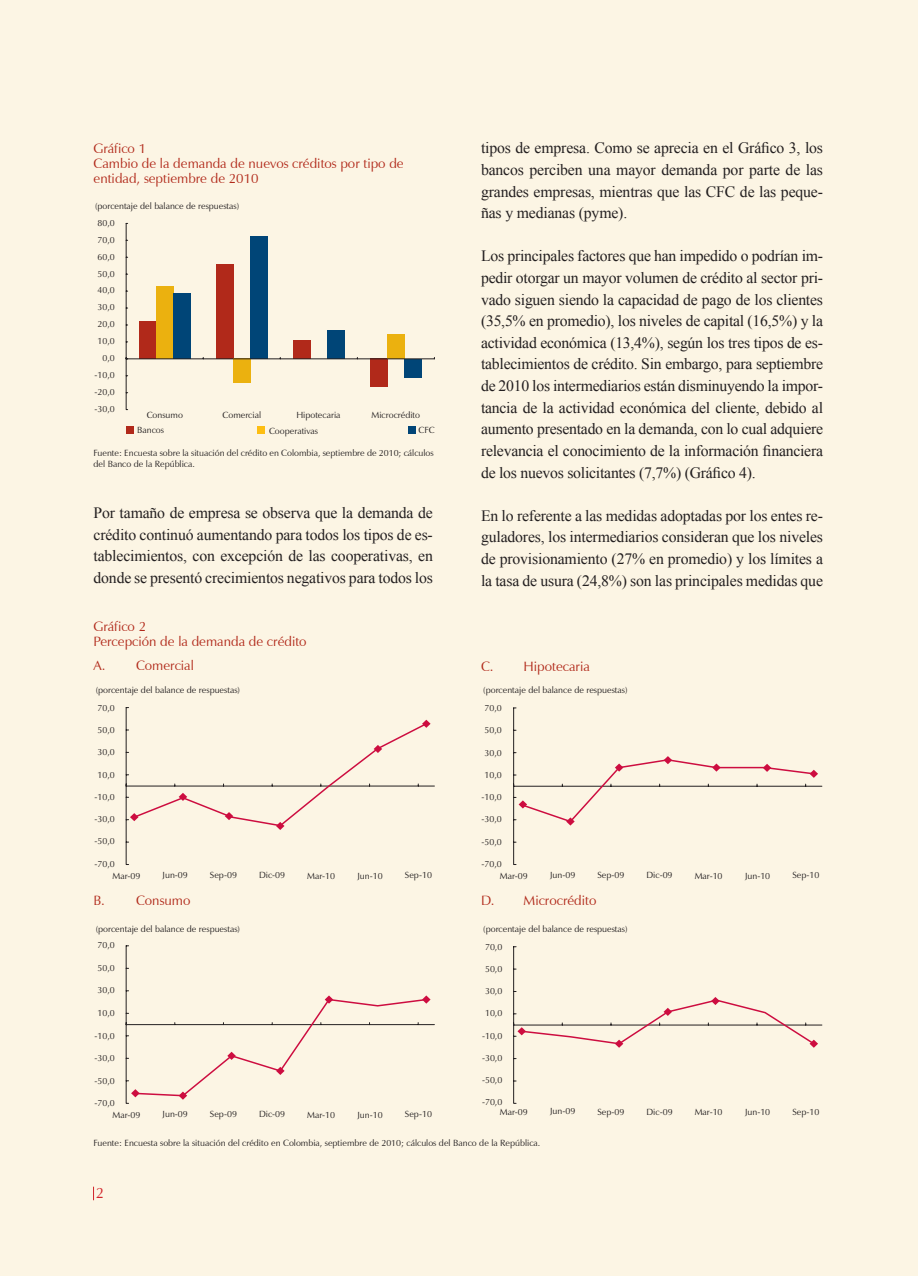
<style>
.page{position:relative;width:918px;height:1276px;background:#fff}
.page>*{position:absolute;margin:0;border:0;box-sizing:border-box;transform-origin:0 0}
.corrido1{font:15.75px/21.6px "Times New Roman";letter-spacing:-.01em;color:#231f20;text-align:justify}
.t1{font:15px "Zapf Humanist 601 BT";color:#d1232a}
.titulo_grafico{font:13.5px/15px "Zapf Humanist 601 BT";color:#b1291a}
.pie_grafica{font:9px/10.8px "Zapf Humanist 601 BT";color:#231f20}
</style>
<div class="page">
<div style="left:0;top:0;width:917px;height:1276px;background:#fcf5e4"></div>
<svg style="left:93px;top:1186px;width:1px;height:14px"></svg>
<div style="left:408px;top:426px;width:7px;height:7px;background:#004577"></div>
<div style="left:126px;top:426px;width:8px;height:7px;background:#b1291a"></div>
<div style="left:258px;top:426px;width:7px;height:7px;background:#fdbe12"></div>
<svg style="left:126px;top:223px;width:309px;height:187px"></svg>
<svg style="left:126px;top:707px;width:309px;height:158px"></svg>
<svg style="left:130px;top:719px;width:301px;height:111px"></svg>
<svg style="left:126px;top:945px;width:309px;height:159px"></svg>
<svg style="left:131px;top:995px;width:300px;height:104px"></svg>
<svg style="left:513px;top:707px;width:310px;height:158px"></svg>
<svg style="left:519px;top:756px;width:299px;height:69px"></svg>
<svg style="left:513px;top:946px;width:310px;height:158px"></svg>
<svg style="left:517px;top:997px;width:301px;height:50px"></svg>
<p class="titulo_grafico" style="left:94px;top:141px;width:54px">Gráfico 1</p>
<p class="titulo_grafico" style="left:94px;top:156px;width:312px">Cambio de la demanda de nuevos créditos por tipo de entidad, septiembre de 2010</p>
<p class="pie_grafica" style="left:95px;top:201px;width:146px">(porcentaje del balance de respuestas)</p>
<p class="pie_grafica" style="left:98px;top:218px;width:19px">80,0</p>
<p class="pie_grafica" style="left:98px;top:235px;width:19px">70,0</p>
<p class="pie_grafica" style="left:98px;top:252px;width:19px">60,0</p>
<p class="pie_grafica" style="left:98px;top:269px;width:19px">50,0</p>
<p class="pie_grafica" style="left:98px;top:286px;width:19px">40,0</p>
<p class="pie_grafica" style="left:98px;top:303px;width:19px">30,0</p>
<p class="pie_grafica" style="left:98px;top:319px;width:19px">20,0</p>
<p class="pie_grafica" style="left:98px;top:337px;width:19px">10,0</p>
<p class="pie_grafica" style="left:103px;top:353px;width:14px">0,0</p>
<p class="pie_grafica" style="left:95px;top:370px;width:22px">-10,0</p>
<p class="pie_grafica" style="left:95px;top:387px;width:22px">-20,0</p>
<p class="pie_grafica" style="left:95px;top:404px;width:22px">-30,0</p>
<p class="pie_grafica" style="left:147px;top:410px;width:38px">Consumo</p>
<p class="pie_grafica" style="left:223px;top:411px;width:40px">Comercial</p>
<p class="pie_grafica" style="left:296px;top:410px;width:46px">Hipotecaria</p>
<p class="pie_grafica" style="left:372px;top:411px;width:50px">Microcrédito</p>
<p class="pie_grafica" style="left:137px;top:425px;width:28px">Bancos</p>
<p class="pie_grafica" style="left:269px;top:426px;width:51px">Cooperativas</p>
<p class="pie_grafica" style="left:418px;top:425px;width:18px">CFC</p>
<p class="pie_grafica" style="left:94px;top:447px;width:342px">Fuente: Encuesta sobre la situación del crédito en Colombia, septiembre de 2010; cálculos del Banco de la República.</p>
<p class="corrido1" style="left:94px;top:501px;width:341px">Por tamaño de empresa se observa que la demanda de crédito continuó aumentando para todos los tipos de es&shy;tablecimientos, con excepción de las cooperativas, en donde se presentó crecimientos negativos para todos los</p>
<p class="titulo_grafico" style="left:94px;top:619px;width:54px">Gráfico 2</p>
<p class="titulo_grafico" style="left:94px;top:634px;width:215px">Percepción de la demanda de crédito</p>
<p class="titulo_grafico" style="left:94px;top:658px;width:102px">A. Comercial</p>
<p class="pie_grafica" style="left:96px;top:685px;width:146px">(porcentaje del balance de respuestas)</p>
<p class="pie_grafica" style="left:98px;top:703px;width:19px">70,0</p>
<p class="pie_grafica" style="left:98px;top:725px;width:19px">50,0</p>
<p class="pie_grafica" style="left:98px;top:747px;width:19px">30,0</p>
<p class="pie_grafica" style="left:98px;top:770px;width:19px">10,0</p>
<p class="pie_grafica" style="left:95px;top:792px;width:22px">-10,0</p>
<p class="pie_grafica" style="left:95px;top:814px;width:22px">-30,0</p>
<p class="pie_grafica" style="left:95px;top:837px;width:22px">-50,0</p>
<p class="pie_grafica" style="left:95px;top:859px;width:22px">-70,0</p>
<p class="pie_grafica" style="left:112px;top:871px;width:29px">Mar-09</p>
<p class="pie_grafica" style="left:163px;top:870px;width:27px">Jun-09</p>
<p class="pie_grafica" style="left:210px;top:871px;width:29px">Sep-09</p>
<p class="pie_grafica" style="left:259px;top:871px;width:28px">Dic-09</p>
<p class="pie_grafica" style="left:307px;top:871px;width:29px">Mar-10</p>
<p class="pie_grafica" style="left:358px;top:871px;width:27px">Jun-10</p>
<p class="pie_grafica" style="left:405px;top:870px;width:29px">Sep-10</p>
<p class="titulo_grafico" style="left:94px;top:892px;width:98px">B. Consumo</p>
<p class="pie_grafica" style="left:96px;top:924px;width:146px">(porcentaje del balance de respuestas)</p>
<p class="pie_grafica" style="left:98px;top:940px;width:19px">70,0</p>
<p class="pie_grafica" style="left:98px;top:963px;width:19px">50,0</p>
<p class="pie_grafica" style="left:98px;top:985px;width:19px">30,0</p>
<p class="pie_grafica" style="left:98px;top:1008px;width:19px">10,0</p>
<p class="pie_grafica" style="left:95px;top:1031px;width:22px">-10,0</p>
<p class="pie_grafica" style="left:95px;top:1053px;width:22px">-30,0</p>
<p class="pie_grafica" style="left:95px;top:1076px;width:22px">-50,0</p>
<p class="pie_grafica" style="left:95px;top:1098px;width:22px">-70,0</p>
<p class="pie_grafica" style="left:112px;top:1110px;width:29px">Mar-09</p>
<p class="pie_grafica" style="left:163px;top:1109px;width:27px">Jun-09</p>
<p class="pie_grafica" style="left:210px;top:1109px;width:29px">Sep-09</p>
<p class="pie_grafica" style="left:259px;top:1109px;width:28px">Dic-09</p>
<p class="pie_grafica" style="left:307px;top:1110px;width:29px">Mar-10</p>
<p class="pie_grafica" style="left:358px;top:1110px;width:27px">Jun-10</p>
<p class="pie_grafica" style="left:405px;top:1109px;width:29px">Sep-10</p>
<p class="corrido1" style="left:481px;top:137px;width:344px">tipos de empresa. Como se aprecia en el Gráfico 3, los bancos perciben una mayor demanda por parte de las grandes empresas, mientras que las CFC de las peque&shy;ñas y medianas (pyme).</p>
<p class="corrido1" style="left:481px;top:245px;width:344px">Los principales factores que han impedido o podrían im&shy;pedir otorgar un mayor volumen de crédito al sector pri&shy;vado siguen siendo la capacidad de pago de los clientes (35,5% en promedio), los niveles de capital (16,5%) y la actividad económica (13,4%), según los tres tipos de es&shy;tablecimientos de crédito. Sin embargo, para septiembre de 2010 los intermediarios están disminuyendo la impor&shy;tancia de la actividad económica del cliente, debido al aumento presentado en la demanda, con lo cual adquiere relevancia el conocimiento de la información financiera de los nuevos solicitantes (7,7%) (Gráfico 4).</p>
<p class="corrido1" style="left:481px;top:504px;width:344px">En lo referente a las medidas adoptadas por los entes re&shy;guladores, los intermediarios consideran que los niveles de provisionamiento (27% en promedio) y los límites a la tasa de usura (24,8%) son las principales medidas que</p>
<p class="titulo_grafico" style="left:481px;top:659px;width:110px">C. Hipotecaria</p>
<p class="pie_grafica" style="left:483px;top:685px;width:146px">(porcentaje del balance de respuestas)</p>
<p class="pie_grafica" style="left:485px;top:704px;width:19px">70,0</p>
<p class="pie_grafica" style="left:485px;top:726px;width:19px">50,0</p>
<p class="pie_grafica" style="left:485px;top:748px;width:19px">30,0</p>
<p class="pie_grafica" style="left:485px;top:770px;width:19px">10,0</p>
<p class="pie_grafica" style="left:482px;top:792px;width:22px">-10,0</p>
<p class="pie_grafica" style="left:482px;top:815px;width:22px">-30,0</p>
<p class="pie_grafica" style="left:482px;top:837px;width:22px">-50,0</p>
<p class="pie_grafica" style="left:482px;top:859px;width:22px">-70,0</p>
<p class="pie_grafica" style="left:500px;top:871px;width:29px">Mar-09</p>
<p class="pie_grafica" style="left:550px;top:870px;width:27px">Jun-09</p>
<p class="pie_grafica" style="left:597px;top:871px;width:29px">Sep-09</p>
<p class="pie_grafica" style="left:647px;top:871px;width:28px">Dic-09</p>
<p class="pie_grafica" style="left:695px;top:871px;width:29px">Mar-10</p>
<p class="pie_grafica" style="left:745px;top:871px;width:27px">Jun-10</p>
<p class="pie_grafica" style="left:792px;top:870px;width:29px">Sep-10</p>
<p class="titulo_grafico" style="left:481px;top:892px;width:117px">D. Microcrédito</p>
<p class="pie_grafica" style="left:483px;top:924px;width:146px">(porcentaje del balance de respuestas)</p>
<p class="pie_grafica" style="left:485px;top:942px;width:19px">70,0</p>
<p class="pie_grafica" style="left:485px;top:964px;width:19px">50,0</p>
<p class="pie_grafica" style="left:485px;top:986px;width:19px">30,0</p>
<p class="pie_grafica" style="left:485px;top:1009px;width:19px">10,0</p>
<p class="pie_grafica" style="left:482px;top:1031px;width:22px">-10,0</p>
<p class="pie_grafica" style="left:482px;top:1053px;width:22px">-30,0</p>
<p class="pie_grafica" style="left:482px;top:1075px;width:22px">-50,0</p>
<p class="pie_grafica" style="left:482px;top:1097px;width:22px">-70,0</p>
<p class="pie_grafica" style="left:500px;top:1107px;width:29px">Mar-09</p>
<p class="pie_grafica" style="left:550px;top:1107px;width:27px">Jun-09</p>
<p class="pie_grafica" style="left:597px;top:1107px;width:29px">Sep-09</p>
<p class="pie_grafica" style="left:647px;top:1107px;width:28px">Dic-09</p>
<p class="pie_grafica" style="left:695px;top:1107px;width:29px">Mar-10</p>
<p class="pie_grafica" style="left:745px;top:1107px;width:27px">Jun-10</p>
<p class="pie_grafica" style="left:792px;top:1107px;width:29px">Sep-10</p>
<p class="pie_grafica" style="left:94px;top:1137px;width:448px">Fuente: Encuesta sobre la situación del crédito en Colombia, septiembre de 2010; cálculos del Banco de la República.</p>
<p class="t1" style="left:96px;top:1184px;width:10px">2</p>
</div>
